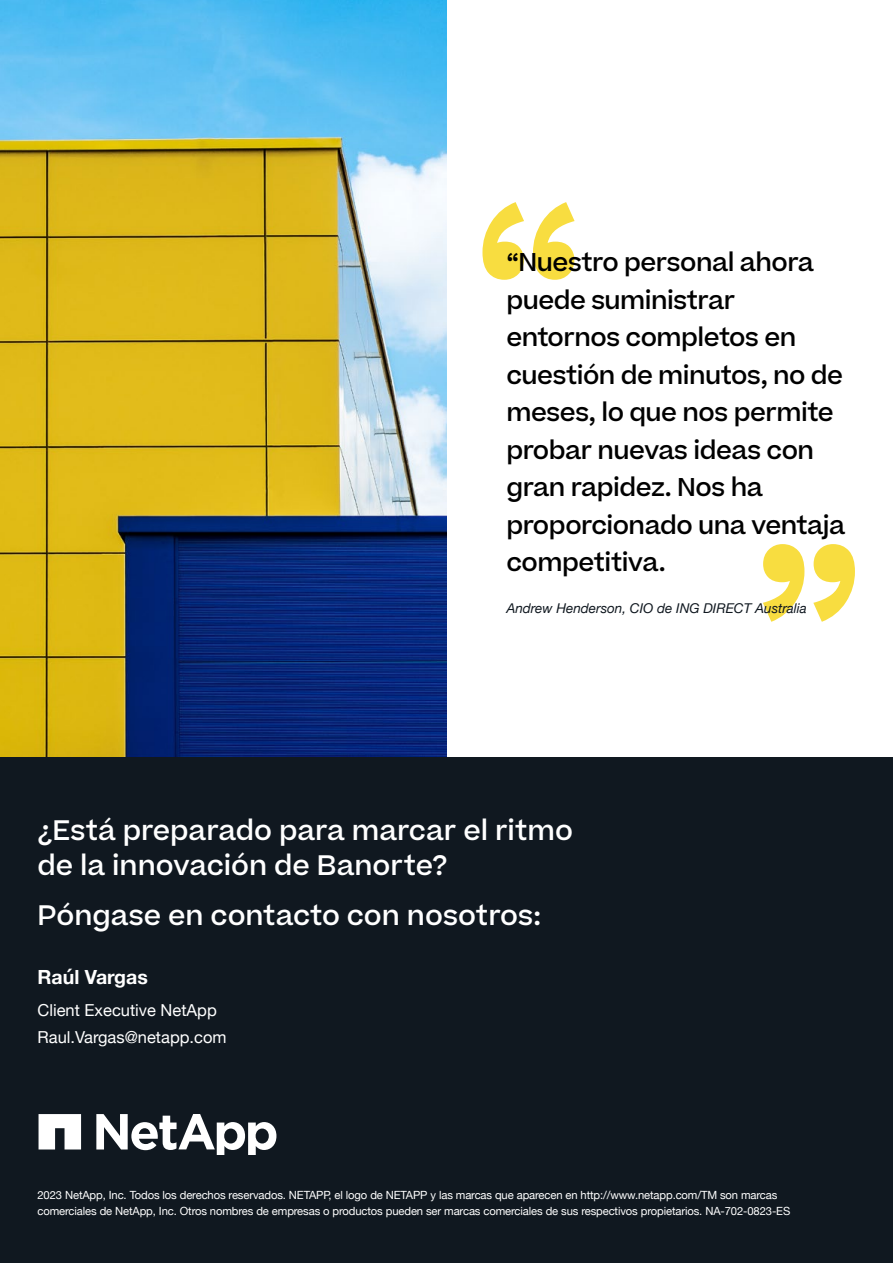
<style>
.page{position:relative;width:893px;height:1263px;background:#fff}
.page>*{position:absolute;margin:0;border:0;box-sizing:border-box;transform-origin:0 0}
.SH_1{font:500 27px/35.2px "Beatrice";color:#fff}
.SH_1-2{font:500 24.6px/37.5px "Beatrice";letter-spacing:-.02em;color:#000}
.BODY{font:700 19.5px "Helvetica Neue";color:#fff}
.BODY-2{font:16.5px "Helvetica Neue";color:#fff}
.SOURCE{font:italic 13.5px "Helvetica Neue";color:#101820}
.SOURCE-2{font:11.25px/16.5px "Helvetica Neue";letter-spacing:-.01em;color:#fff}
</style>
<div class="page">
<img style="left:0;top:0;width:446px;height:758px">
<div style="left:0;top:758px;width:893px;height:505px;background:#101820"></div>
<svg style="left:763px;top:544px;width:92px;height:78px"></svg>
<svg style="left:482px;top:202px;width:93px;height:78px"></svg>
<svg style="left:96px;top:1114px;width:180px;height:41px"></svg>
<svg style="left:39px;top:1114px;width:42px;height:35px"></svg>
<p class="SH_1-2" style="left:506px;top:243px;width:340px">“Nuestro personal ahora puede suministrar entornos completos en cuestión de minutos, no de meses, lo que nos permite probar nuevas ideas con gran rapidez. Nos ha proporcionado una ventaja competitiva.</p>
<p class="SOURCE" style="left:506px;top:599px;width:302px">Andrew Henderson, CIO de ING DIRECT Australia</p>
<p class="SH_1" style="left:38px;top:812px;width:537px">¿Está preparado para marcar el ritmo de la innovación de Banorte?</p>
<p class="SH_1" style="left:38px;top:898px;width:505px">Póngase en contacto con nosotros:</p>
<p class="BODY" style="left:38px;top:962px;width:112px">Raúl Vargas</p>
<p class="BODY-2" style="left:38px;top:998px;width:181px">Client Executive NetApp</p>
<p class="BODY-2" style="left:38px;top:1025px;width:191px">Raul.Vargas@netapp.com</p>
<p class="SOURCE-2" style="left:38px;top:1187px;width:754px">2023 NetApp, Inc. Todos los derechos reservados. NETAPP, el logo de NETAPP y las marcas que aparecen en http://www.netapp.com/TM son marcas comerciales de NetApp, Inc. Otros nombres de empresas o productos pueden ser marcas comerciales de sus respectivos propietarios. NA-702-0823-ES</p>
</div>
